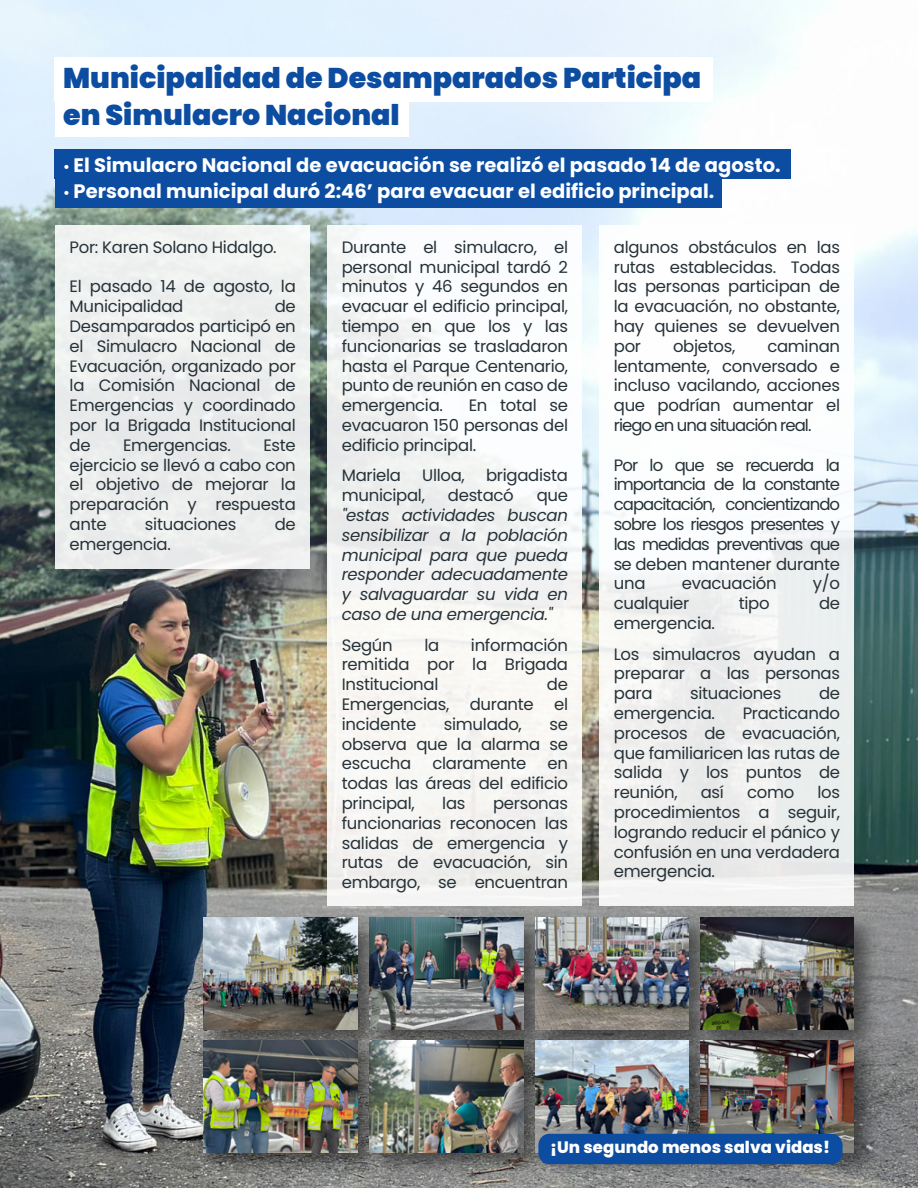
<style>
.page{position:relative;width:918px;height:1188px;background:#fff}
.page>*{position:absolute;margin:0;border:0;box-sizing:border-box;transform-origin:0 0}
.t1{font:900 28.5px/37.2px "Poppins";color:#0d4da1}
.t2{font:700 19.5px "Poppins";color:#fff}
.t3{font:16.5px/19.8px "Poppins";letter-spacing:-.02em;color:#263238;text-align:justify}
.t4{font:italic 16.5px/19.8px "Poppins";letter-spacing:-.02em;color:#263238;text-align:justify}
.t5{font:800 16.5px "Poppins";color:#fff}
.s1{font-family:"Myriad Pro";font-weight:400}
</style>
<div class="page">
<img style="left:0;top:0;width:918px;height:1188px">
<div style="left:55px;top:58px;width:658px;height:44px;background:#fff"></div>
<div style="left:55px;top:92px;width:353px;height:44px;background:#fff"></div>
<div style="left:55px;top:149px;width:736px;height:30px;background:#0d4da1"></div>
<div style="left:55px;top:179px;width:667px;height:29px;background:#0d4da1"></div>
<div style="left:56px;top:225px;width:254px;height:344px;background:#eceeed"></div>
<div style="left:328px;top:225px;width:254px;height:681px;background:#f6f6f3"></div>
<div style="left:600px;top:225px;width:254px;height:681px;background:linear-gradient(to bottom,#fff,#e9ebea)"></div>
<img style="left:391px;top:906px;width:131px;height:12px">
<img style="left:391px;top:918px;width:131px;height:110px">
<img style="left:522px;top:905px;width:165px;height:122px">
<img style="left:535px;top:918px;width:152px;height:109px">
<img style="left:729px;top:1027px;width:189px;height:158px">
<img style="left:729px;top:1067px;width:125px;height:85px">
<img style="left:391px;top:1028px;width:167px;height:160px">
<img style="left:391px;top:1040px;width:121px;height:112px">
<img style="left:191px;top:905px;width:200px;height:122px">
<img style="left:203px;top:918px;width:154px;height:109px">
<img style="left:191px;top:1027px;width:200px;height:161px">
<img style="left:203px;top:1040px;width:154px;height:112px">
<img style="left:512px;top:1027px;width:217px;height:158px">
<img style="left:535px;top:1040px;width:154px;height:112px">
<img style="left:687px;top:905px;width:200px;height:162px">
<img style="left:700px;top:918px;width:154px;height:112px">
<div style="left:538px;top:1134px;width:305px;height:30px;background:#0d4da1;border-radius:11px"></div>
<h1 class="t1" style="left:63px;top:59px;width:640px">Municipalidad de Desamparados Participa en Simulacro Nacional</h1>
<p class="t2" style="left:64px;top:153px;width:718px"><span class="s1">•</span> El Simulacro Nacional de evacuación se realizó el pasado 14 de agosto.</p>
<p class="t2" style="left:64px;top:180px;width:652px"><span class="s1">•</span> Personal municipal duró 2:46’ para evacuar el edificio principal.</p>
<p class="t3" style="left:70px;top:237px;width:209px">Por: Karen Solano Hidalgo.</p>
<p class="t3" style="left:70px;top:277px;width:228px">El pasado 14 de agosto, la<br>Municipalidad</p>
<p class="t3" style="left:614px;top:237px;width:228px">algunos obstáculos en las rutas establecidas. Todas las personas participan de la evacuación, no obstante, hay quienes se devuelven por</p>
<p class="t3" style="left:342px;top:237px;width:228px">Durante el simulacro, el personal municipal tardó 2 minutos y 46 segundos en evacuar el edificio principal, tiempo en que los y las funcionarias se trasladaron hasta el Parque Centenario, punto de reunión en caso de emergencia.</p>
<p class="t3" style="left:70px;top:297px;width:228px;text-indent:205px">de Desamparados participó en el Simulacro Nacional de Evacuación, organizado por la Comisión Nacional de Emergencias y coordinado por la Brigada Institucional de</p>
<p class="t3" style="left:614px;top:336px;width:228px;text-indent:154px">caminan lentamente, conversado e incluso vacilando, acciones que podrían aumentar el riego en una situación real.</p>
<p class="t3" style="left:614px;top:455px;width:228px">Por lo que se recuerda la importancia de la constante capacitación, concientizando sobre los riesgos presentes y las medidas preventivas que se deben mantener durante una</p>
<p class="t3" style="left:673px;top:336px;width:64px">objetos,</p>
<p class="t3" style="left:342px;top:396px;width:228px;text-indent:127px">En total se evacuaron 150 personas del edificio principal.</p>
<p class="t3" style="left:342px;top:466px;width:61px">Mariela</p>
<p class="t3" style="left:422px;top:466px;width:44px">Ulloa,</p>
<p class="t3" style="left:486px;top:466px;width:83px">brigadista</p>
<p class="t3" style="left:342px;top:486px;width:85px">municipal,</p>
<p class="t3" style="left:448px;top:486px;width:67px">destacó</p>
<p class="t3" style="left:537px;top:486px;width:33px">que</p>
<p class="t4" style="left:342px;top:505px;width:228px">"estas actividades buscan sensibilizar a la población municipal para que pueda responder adecuadamente y salvaguardar su vida en caso de una emergencia."</p>
<p class="t3" style="left:342px;top:635px;width:53px">Según</p>
<p class="t3" style="left:424px;top:635px;width:16px">la</p>
<p class="t3" style="left:123px;top:435px;width:109px">Emergencias.</p>
<p class="t3" style="left:70px;top:435px;width:228px;text-indent:194px">Este ejercicio se llevó a cabo con el objetivo de mejorar la preparación y respuesta ante</p>
<p class="t3" style="left:145px;top:514px;width:93px">situaciones</p>
<p class="t3" style="left:275px;top:514px;width:23px">de</p>
<p class="t3" style="left:70px;top:534px;width:103px">emergencia.</p>
<p class="t3" style="left:682px;top:574px;width:96px">evacuación</p>
<p class="t3" style="left:813px;top:574px;width:29px">y/o</p>
<p class="t3" style="left:614px;top:594px;width:77px">cualquier</p>
<p class="t3" style="left:739px;top:594px;width:32px">tipo</p>
<p class="t3" style="left:819px;top:594px;width:23px">de</p>
<p class="t3" style="left:614px;top:608px;width:228px;line-height:30.6px">emergencia.<br>Los simulacros ayudan a</p>
<p class="t3" style="left:614px;top:664px;width:228px">preparar a las personas para</p>
<p class="t3" style="left:342px;top:635px;width:228px;text-indent:129px">información remitida por la Brigada Institucional</p>
<p class="t3" style="left:342px;top:675px;width:228px;text-indent:205px">de Emergencias, durante el incidente</p>
<p class="t3" style="left:690px;top:684px;width:93px">situaciones</p>
<p class="t3" style="left:819px;top:684px;width:23px">de</p>
<p class="t3" style="left:614px;top:703px;width:103px">emergencia.</p>
<p class="t3" style="left:614px;top:703px;width:228px;text-indent:129px">Practicando procesos de evacuación, que familiaricen las rutas de salida y los puntos de reunión,</p>
<p class="t3" style="left:444px;top:714px;width:80px">simulado,</p>
<p class="t3" style="left:342px;top:714px;width:228px;text-indent:208px">se observa que la alarma se escucha</p>
<p class="t3" style="left:432px;top:754px;width:95px">claramente</p>
<p class="t3" style="left:342px;top:754px;width:228px;text-indent:206px">en todas las áreas del edificio principal,</p>
<p class="t3" style="left:701px;top:783px;width:25px">así</p>
<p class="t3" style="left:747px;top:783px;width:49px">como</p>
<p class="t3" style="left:614px;top:783px;width:228px;text-indent:204px">los procedimientos a seguir, logrando reducir el pánico y confusión en una verdadera emergencia.</p>
<p class="t3" style="left:442px;top:793px;width:25px">las</p>
<p class="t3" style="left:342px;top:793px;width:228px;text-indent:151px">personas funcionarias reconocen las salidas de emergencia y rutas de evacuación, sin embargo, se encuentran</p>
<p class="t5" style="left:550px;top:1138px;width:281px">¡Un segundo menos salva vidas!</p>
</div>
